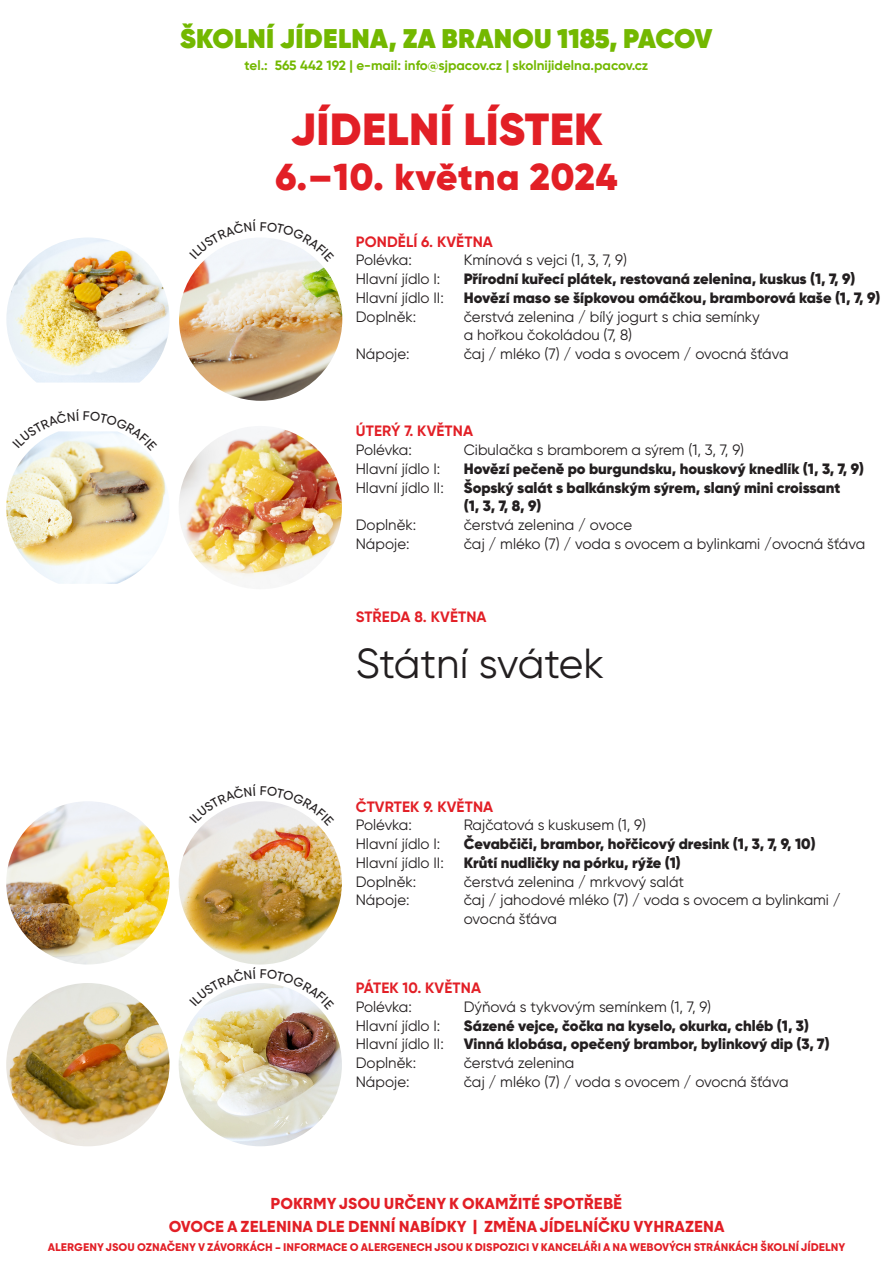
<style>
.page{position:relative;width:893px;height:1263px;background:#fff}
.page>*{position:absolute;margin:0;border:0;box-sizing:border-box;transform-origin:0 0}
.t1{font:900 45px "Gilroy";letter-spacing:.01em;color:#e21f26}
.t2{font:42px "Gilroy";letter-spacing:-.01em;color:#231f20}
.t3{font:900 37.5px "Gilroy";letter-spacing:.015em;color:#e21f26}
.t4{font:800 27px "Gilroy";letter-spacing:.01em;color:#73b800}
.t5{font:15px "Gilroy";color:#231f20}
.t6{font:900 15px "Gilroy";color:#231f20}
.t7{font:700 15px "Majorant";color:#e21f26}
.t8{font:700 15px "Gilroy";letter-spacing:.01em;color:#e21f26}
.t9{font:15px "Gilroy";letter-spacing:-.02em;color:#231f20}
.t10{font:700 13.5px "Gilroy";color:#73b800}
.t11{font:700 10.5px "Majorant";color:#e21f26}
</style>
<div class="page">
<img style="left:179px;top:237px;width:163px;height:164px;border-radius:82px">
<img style="left:179px;top:801px;width:163px;height:163px;border-radius:82px">
<img style="left:179px;top:983px;width:163px;height:163px;border-radius:82px">
<img style="left:179px;top:426px;width:163px;height:163px;border-radius:82px">
<img style="left:6px;top:237px;width:163px;height:146px">
<img style="left:6px;top:801px;width:163px;height:163px;border-radius:82px">
<img style="left:6px;top:983px;width:163px;height:163px;border-radius:82px">
<img style="left:6px;top:451px;width:160px;height:133px">
<svg style="left:202px;top:801px;width:117px;height:25px"></svg>
<svg style="left:202px;top:237px;width:117px;height:25px"></svg>
<svg style="left:29px;top:431px;width:110px;height:20px"></svg>
<svg style="left:201px;top:983px;width:119px;height:26px"></svg>
<p class="t4" style="left:180px;top:21px;width:534px">ŠKOLNÍ JÍDELNA, ZA BRANOU 1185, PACOV</p>
<p class="t10" style="left:245px;top:57px;width:405px">tel.: 565 442 192 | e-mail: info@sjpacov.cz | skolnijidelna.pacov.cz</p>
<p class="t1" style="left:290px;top:101px;width:314px">Jídelní lístek</p>
<p class="t3" style="left:275px;top:153px;width:344px">6.–10. května 2024</p>
<p class="t8" style="left:356px;top:232px;width:138px">pondělí 6. května</p>
<p class="t5" style="left:356px;top:251px;width:58px">Polévka:</p>
<p class="t5" style="left:464px;top:251px;width:165px">Kmínová s vejci (1, 3, 7, 9)</p>
<p class="t5" style="left:356px;top:270px;width:86px">Hlavní jídlo I:</p>
<p class="t6" style="left:464px;top:269px;width:393px">Přírodní kuřecí plátek, restovaná zelenina, kuskus (1, 7, 9)</p>
<p class="t5" style="left:356px;top:288px;width:90px">Hlavní jídlo II:</p>
<p class="t6" style="left:464px;top:288px;width:418px">Hovězí maso se šípkovou omáčkou, bramborová kaše (1, 7, 9)</p>
<p class="t5" style="left:356px;top:307px;width:62px">Doplněk:</p>
<p class="t5" style="left:464px;top:307px;width:298px">čerstvá zelenina / bílý jogurt s chia semínky</p>
<p class="t5" style="left:464px;top:326px;width:170px">a hořkou čokoládou (7, 8)</p>
<p class="t5" style="left:356px;top:345px;width:55px">Nápoje:</p>
<p class="t5" style="left:464px;top:345px;width:326px">čaj / mléko (7) / voda s ovocem / ovocná šťáva</p>
<p class="t8" style="left:356px;top:422px;width:118px">úte rý 7. května</p>
<p class="t5" style="left:356px;top:441px;width:58px">Polévka:</p>
<p class="t5" style="left:464px;top:441px;width:282px">Cibulačka s bramborem a sýrem (1, 3, 7, 9)</p>
<p class="t5" style="left:356px;top:459px;width:86px">Hlavní jídlo I:</p>
<p class="t6" style="left:464px;top:459px;width:402px">Hovězí pečeně po burgundsku, houskový knedlík (1, 3, 7, 9)</p>
<p class="t5" style="left:356px;top:478px;width:90px">Hlavní jídlo II:</p>
<p class="t6" style="left:464px;top:478px;width:378px">Šopský salát s balkánským sýrem, slaný mini croissant</p>
<p class="t6" style="left:464px;top:496px;width:79px">(1, 3, 7, 8, 9)</p>
<p class="t5" style="left:356px;top:516px;width:62px">Doplněk:</p>
<p class="t5" style="left:464px;top:516px;width:170px">čerstvá zelenina / ovoce</p>
<p class="t5" style="left:356px;top:534px;width:55px">Nápoje:</p>
<p class="t5" style="left:464px;top:534px;width:403px">čaj / mléko (7) / voda s ovocem a bylinkami /ovocná šťáva</p>
<p class="t8" style="left:356px;top:607px;width:132px">STŘEDA 8. května</p>
<p class="t2" style="left:356px;top:638px;width:250px">Státní svátek</p>
<p class="t8" style="left:356px;top:797px;width:138px">Čtvrte k 9. května</p>
<p class="t5" style="left:356px;top:816px;width:58px">Polévka:</p>
<p class="t5" style="left:464px;top:816px;width:184px">Rajčatová s kuskusem (1, 9)</p>
<p class="t5" style="left:356px;top:835px;width:86px">Hlavní jídlo I:</p>
<p class="t6" style="left:464px;top:834px;width:353px">Čevabčiči, brambor, hořčicový dresink (1, 3, 7, 9, 10)</p>
<p class="t5" style="left:356px;top:853px;width:90px">Hlavní jídlo II:</p>
<p class="t6" style="left:464px;top:853px;width:218px">Krůtí nudličky na pórku, rýže (1)</p>
<p class="t5" style="left:356px;top:872px;width:62px">Doplněk:</p>
<p class="t5" style="left:464px;top:872px;width:222px">čerstvá zelenina / mrkvový salát</p>
<p class="t5" style="left:356px;top:891px;width:55px">Nápoje:</p>
<p class="t5" style="left:464px;top:891px;width:378px">čaj / jahodové mléko (7) / voda s ovocem a bylinkami /</p>
<p class="t9" style="left:464px;top:910px;width:95px">ovocná šťáva</p>
<p class="t8" style="left:356px;top:978px;width:126px">páte k 10. května</p>
<p class="t5" style="left:356px;top:997px;width:58px">Polévka:</p>
<p class="t5" style="left:464px;top:997px;width:249px">Dýňová s tykvovým semínkem (1, 7, 9)</p>
<p class="t5" style="left:356px;top:1016px;width:86px">Hlavní jídlo I:</p>
<p class="t6" style="left:464px;top:1016px;width:347px">Sázené vejce, čočka na kyselo, okurka, chléb (1, 3)</p>
<p class="t5" style="left:356px;top:1035px;width:90px">Hlavní jídlo II:</p>
<p class="t6" style="left:464px;top:1034px;width:367px">Vinná klobása, opečený brambor, bylinkový dip (3, 7)</p>
<p class="t5" style="left:356px;top:1054px;width:62px">Doplněk:</p>
<p class="t5" style="left:464px;top:1054px;width:112px">čerstvá zelenina</p>
<p class="t5" style="left:356px;top:1072px;width:55px">Nápoje:</p>
<p class="t5" style="left:464px;top:1072px;width:326px">čaj / mléko (7) / voda s ovocem / ovocná šťáva</p>
<p class="t7" style="left:271px;top:1193px;width:353px">POKRMY JSOU URČENY K OKAMŽITÉ SPOTŘEBĚ</p>
<p class="t7" style="left:169px;top:1217px;width:557px">OVOCE A ZELENINA DLE DENNÍ NABÍDKY | ZMĚNA JÍDELNÍČKU VYHRAZENA</p>
<p class="t11" style="left:48px;top:1241px;width:799px">ALERGENY JSOU OZNAČENY V ZÁVORKÁCH – INFORMACE O ALERGENECH JSOU K DISPOZICI V KANCELÁŘI A NA WEBOVÝCH STRÁNKÁCH ŠKOLNÍ JÍDELNY</p>
</div>
